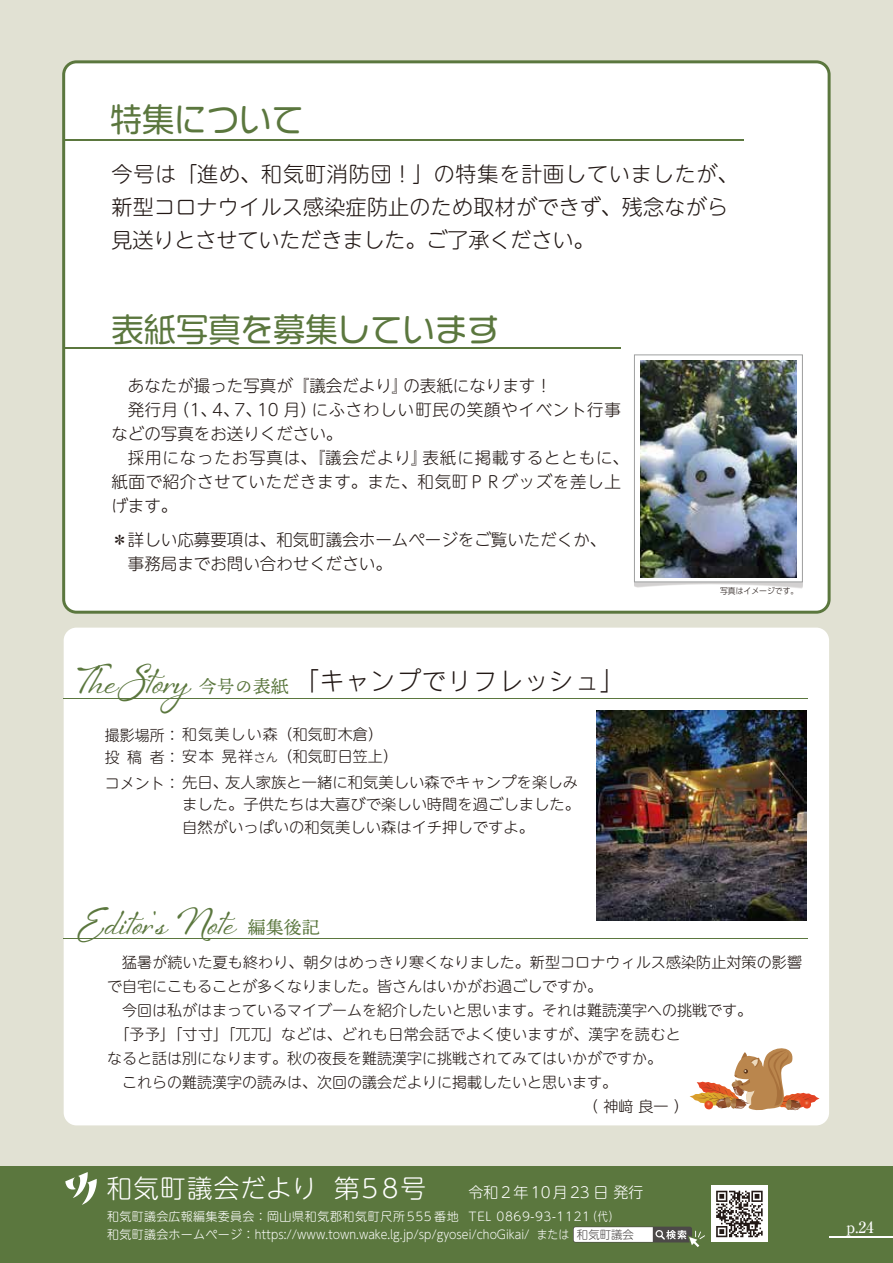
<style>
.page{position:relative;width:893px;height:1263px;background:#e1e1d3}
.page>*{position:absolute;margin:0;border:0;box-sizing:border-box;transform-origin:0 0}
.t1{font:700 36px "Sheila";color:#5b773e;scale:.95 1}
.t2{font:33px "VDL Logo Maru Regular";color:#5b773e}
.t3{font:25.5px "DF Gothic P Std N W3";color:#221815}
.t4{font:300 25.5px "UD Shin M Go Pr 6 N";letter-spacing:.025em;color:#fff}
.t5{font:300 21px/33px "UD Shin M Go Pr 6 N";letter-spacing:.015em;color:#221815}
.t6{font:300 16.5px/24px "UD Shin M Go Pr 6 N";letter-spacing:.04em;color:#221815}
.t7{font:300 16.5px/24px "UD Shin M Go Pr 6 N";color:#221815}
.t8{font:500 15.6px "Ryumin Pro";color:#fff}
.t9{font:300 15px/22.5px "UD Shin M Go Pr 6 N";color:#221815}
.t10{font:300 15px "UD Shin M Go Pr 6 N";letter-spacing:.03em;color:#221815}
.t11{font:300 15px "UD Shin M Go Pr 6 N";color:#fff}
.t12{font:300 12px/18px "UD Shin M Go Pr 6 N";letter-spacing:.025em;color:#fff}
.t13{font:300 11.4px "UD Shin M Go Pr 6 N";color:#4c4948}
.t14{font:300 8.25px "UD Shin Go Pr 6 N";color:#221815;scale:.95 1}
.s1{font-family:"Sheila";font-weight:700;font-size:39px;color:#5b773e}
.s2{font-size:12px}
.s3{font-family:"Ten Mincho";font-weight:400;font-size:18px}
</style>
<div class="page">
<div style="left:64px;top:628px;width:765px;height:497px;background:#fff;border-radius:13px"></div>
<div style="left:64px;top:62px;width:765px;height:550px;background:#fff;border-radius:13px"></div>
<div style="left:62px;top:60px;width:769px;height:554px;border:3px solid #5b773e;border-radius:13px"></div>
<div style="left:0;top:1166px;width:893px;height:97px;background:#5b773e"></div>
<hr style="left:63px;top:938px;width:744px;height:1px;background:#5b773e">
<hr style="left:63px;top:698px;width:744px;height:1px;background:#5b773e">
<svg style="left:65px;top:1172px;width:32px;height:33px"></svg>
<svg style="left:573px;top:1226px;width:132px;height:21px"></svg>
<div style="left:711px;top:1185px;width:56px;height:57px;background:#fff"></div>
<svg style="left:716px;top:1191px;width:47px;height:46px"></svg>
<hr style="left:829px;top:1236px;width:64px;height:1px;background:#fff">
<hr style="left:63px;top:348px;width:557px;height:1px;background:#5b773e">
<svg style="left:634px;top:582px;width:169px;height:7px"></svg>
<div style="left:634px;top:355px;width:169px;height:227px;background:#fff;border:1px solid #9fa0a0"></div>
<hr style="left:63px;top:139px;width:681px;height:2px;background:#5b773e">
<svg style="left:690px;top:1048px;width:129px;height:62px"></svg>
<img style="left:640px;top:360px;width:157px;height:217px">
<img style="left:596px;top:710px;width:210px;height:210px">
<h2 class="t2" style="left:110px;top:97px;width:196px">特集について</h2>
<h3 class="t5" style="left:111px;top:156px;width:629px">今号は「進め、和気町消防団！」の特集を計画していましたが、新型コロナウイルス感染症防止のため取材ができず、残念ながら見送りとさせていただきました。ご了承ください。</h3>
<h2 class="t2" style="left:111px;top:307px;width:390px">表紙写真を募集しています</h2>
<p class="t6" style="left:111px;top:373px;width:519px">　あなたが撮った写真が『議会だより』の表紙になります！<br>　発行月（1、4、7、10 月）にふさわしい町民の笑顔やイベント行事などの写真をお送りください。<br>　採用になったお写真は、『議会だより』表紙に掲載するとともに、紙面で紹介させていただきます。また、和気町ＰＲグッズを差し上げます。</p>
<p class="t7" style="left:111px;top:527px;width:497px">＊詳しい応募要項は、和気町議会ホームページをご覧いただくか、　事務局までお問い合わせください。</p>
<h3 class="t3" style="left:77px;top:660px;width:549px"><span class="s1">TheStory</span> <sub>今号の表紙</sub>「キャンプでリフレッシュ」</h3>
<p class="t9" style="left:105px;top:722px;width:295px">撮影場所：和気美しい森（和気町木倉）投　稿　者：安本 晃祥<span class="s2">さん</span>（和気町日笠上）</p>
<p class="t9" style="left:182px;top:770px;width:399px;text-indent:-77px">コメント：先日、友人家族と一緒に和気美しい森でキャンプを楽しみました。子供たちは大喜びで楽しい時間を過ごしました。自然がいっぱいの和気美しい森はイチ押しですよ。</p>
<h1 class="t1" style="left:77px;top:900px;width:257px">Editor's Note <span class="s3">編集後記</span></h1>
<p class="t14" style="left:720px;top:585px;width:84px">写真はイメージです。</p>
<p class="t9" style="left:107px;top:950px;width:696px">　猛暑が続いた夏も終わり、朝夕はめっきり寒くなりました。新型コロナウィルス感染防止対策の影響</p>
<p class="t9" style="left:107px;top:974px;width:496px">で自宅にこもることが多くなりました。皆さんはいかがお過ごしですか。</p>
<p class="t9" style="left:107px;top:998px;width:646px">　今回は私がはまっているマイブームを紹介したいと思います。それは難読漢字への挑戦です。</p>
<p class="t10" style="left:107px;top:1022px;width:575px">　「予予」「寸寸」「兀兀」などは、どれも日常会話でよく使いますが、漢字を読むと</p>
<p class="t9" style="left:107px;top:1046px;width:556px">なると話は別になります。秋の夜長を難読漢字に挑戦されてみてはいかがですか。</p>
<p class="t9" style="left:107px;top:1070px;width:511px">　これらの難読漢字の読みは、次回の議会だよりに掲載したいと思います。</p>
<p class="t9" style="left:583px;top:1094px;width:106px">（ 神﨑 良一 ）</p>
<h3 class="t4" style="left:107px;top:1168px;width:321px">和気町議会だより 第５８号</h3>
<p class="t12" style="left:107px;top:1206px;width:513px">和気町議会広報編集委員会：岡山県和気郡和気町尺所555 番地 TEL 0869-93-1121（代）和気町議会ホームページ：https://www.town.wake.lg.jp/sp/gyosei/choGikai/ または</p>
<p class="t11" style="left:468px;top:1180px;width:177px">令和２年10月23 日 発行</p>
<p class="t13" style="left:577px;top:1225px;width:59px">和気町議会</p>
<p class="t8" style="left:846px;top:1215px;width:29px">p.24</p>
</div>
